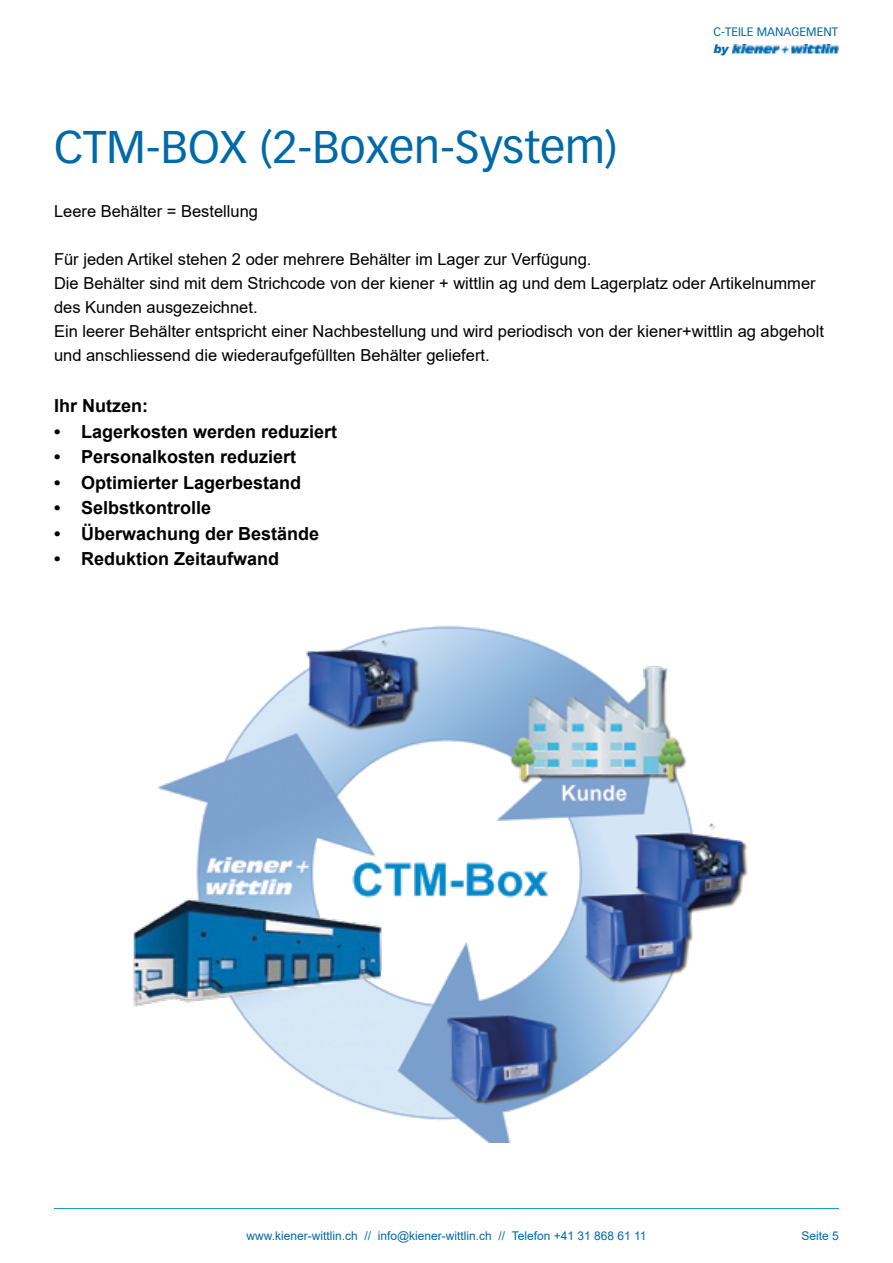
<style>
.page{position:relative;width:893px;height:1263px;background:#fff}
.page>*{position:absolute;margin:0;border:0;box-sizing:border-box;transform-origin:0 0}
.t1{font:45px "Vectora LT Pro";color:#0069a8}
.t2{font:700 18px "Arial";color:#000}
.t3{font:16.5px/24px "Arial";color:#000}
.t4{font:12px "Arial";color:#0069a8}
.t5{font:12px "Vectora LT Std";color:#0069a8}
.t6{font:italic 900 12px "Arial";color:#0069a8}
</style>
<div class="page">
<hr style="left:54px;top:1208px;width:785px;height:1px;background:#008bcb">
<img style="left:732px;top:45px;width:107px;height:9px">
<img style="left:133px;top:626px;width:615px;height:517px">
<h1 class="t1" style="left:54px;top:119px;width:565px">CTM-BOX (2-Boxen-System)</h1>
<p class="t5" style="left:713px;top:25px;width:126px">C-TEILE MANAGEMENT</p>
<p class="t6" style="left:713px;top:41px;width:17px">by</p>
<p class="t3" style="left:54px;top:199px;width:206px">Leere Behälter = Bestellung</p>
<p class="t3" style="left:54px;top:247px;width:771px">Für jeden Artikel stehen 2 oder mehrere Behälter im Lager zur Verfügung.<br>Die Behälter sind mit dem Strichcode von der kiener + wittlin ag und dem Lagerplatz oder Artikelnummer des Kunden ausgezeichnet.<br>Ein leerer Behälter entspricht einer Nachbestellung und wird periodisch von der kiener+wittlin ag abgeholt und anschliessend die wiederaufgefüllten Behälter geliefert.</p>
<p class="t2" style="left:54px;top:393px;width:95px">Ihr Nutzen:</p>
<p class="t2" style="left:54px;top:419px;width:285px">• Lagerkosten werden reduziert</p>
<p class="t2" style="left:54px;top:444px;width:244px">• Personalkosten reduziert</p>
<p class="t2" style="left:54px;top:470px;width:249px">• Optimierter Lagerbestand</p>
<p class="t2" style="left:54px;top:495px;width:159px">• Selbstkontrolle</p>
<p class="t2" style="left:54px;top:521px;width:267px">• Überwachung der Bestände</p>
<p class="t2" style="left:54px;top:546px;width:227px">• Reduktion Zeitaufwand</p>
<p class="t4" style="left:246px;top:1227px;width:402px">www.kiener-wittlin.ch // info@kiener-wittlin.ch // Telefon +41 31 868 61 11</p>
<p class="t4" style="left:802px;top:1227px;width:39px">Seite 5</p>
</div>
